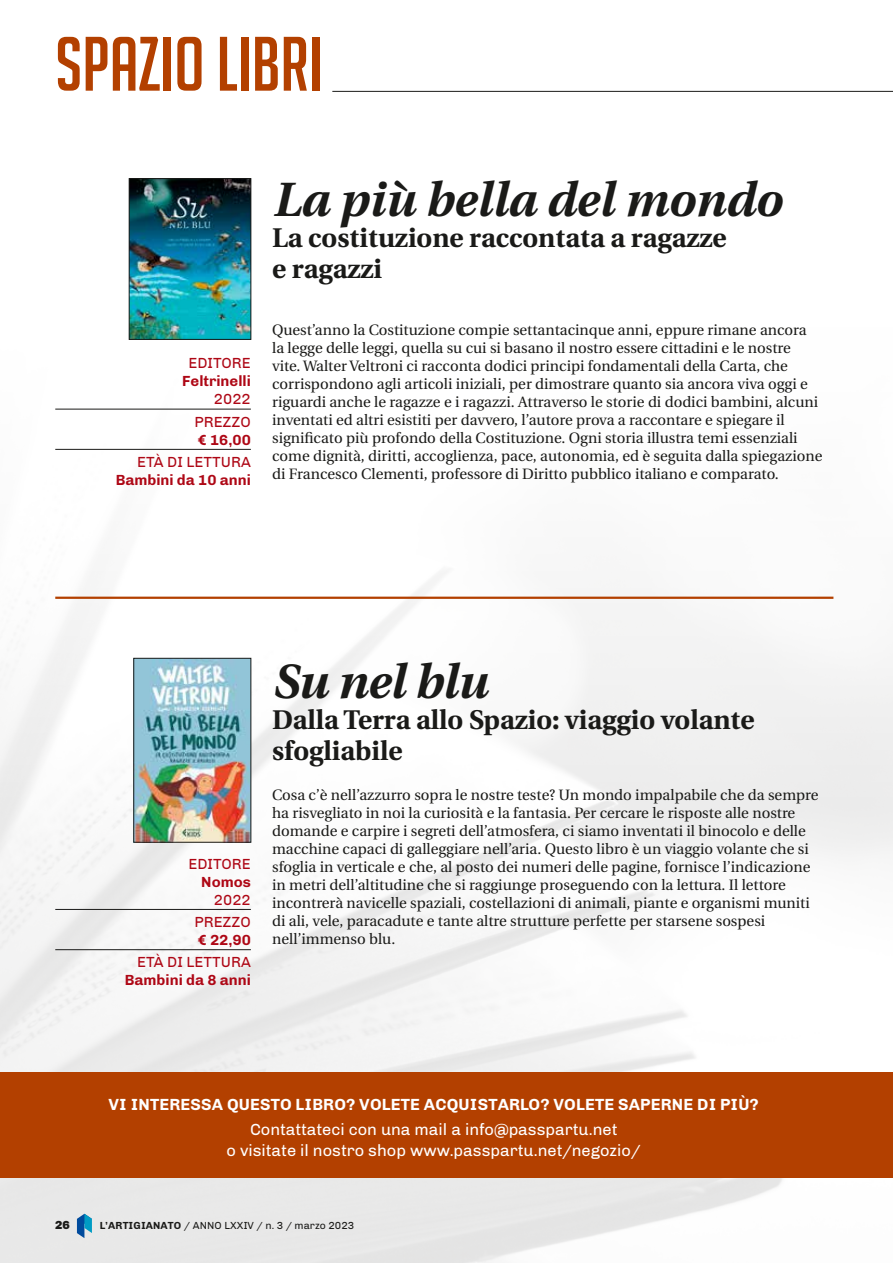
<style>
.page{position:relative;width:893px;height:1263px;background:#fff}
.page>*{position:absolute;margin:0;border:0;box-sizing:border-box;transform-origin:0 0}
.t1{font:75px "Big Noodle Titling";color:#b34000}
.t2{font:italic 700 48px "Heuristica";color:#1a1a18}
.t3{font:700 27px/31px "Heuristica";color:#1a1a18}
.t4{font:16.5px/21px "Chivo";color:#fff;text-align:center}
.t5{font:700 16.5px "Chivo";letter-spacing:.01em;color:#fff}
.t6{font:15px/18px "Heuristica";color:#1a1a18}
.t7{font:15px/22.2px "Chivo";color:#ae0715;text-align:right}
.t8{font:700 15px "Chivo";color:#ae0715}
.t9{font:900 12px "Chivo";color:#1a1a18}
.t10{font:10.5px "Chivo";letter-spacing:.005em;color:#1a1a18}
.s1{font-weight:700}
</style>
<div class="page">
<img style="left:0;top:313px;width:893px;height:950px">
<hr style="left:55px;top:409px;width:196px;height:1px;background:#1a1a18">
<hr style="left:55px;top:449px;width:196px;height:1px;background:#1a1a18">
<hr style="left:55px;top:909px;width:196px;height:1px;background:#1a1a18">
<hr style="left:55px;top:949px;width:196px;height:1px;background:#1a1a18">
<div style="left:0;top:1073px;width:893px;height:105px;background:#b34000"></div>
<hr style="left:55px;top:597px;width:778px;height:2px;background:#b34000">
<hr style="left:332px;top:91px;width:561px;height:1px;background:#1a1a18">
<img style="left:135px;top:660px;width:114px;height:181px">
<div style="left:133px;top:658px;width:118px;height:185px;border:1px solid #1a1a18"></div>
<img style="left:131px;top:180px;width:118px;height:158px">
<div style="left:129px;top:178px;width:122px;height:162px;border:1px solid #1a1a18"></div>
<svg style="left:77px;top:1214px;width:15px;height:24px"></svg>
<h1 class="t1" style="left:55px;top:24px;width:269px">SPAZIO LIBRI</h1>
<p class="t7" style="left:189px;top:352px;width:64px">EDITORE</p>
<p class="t8" style="left:182px;top:372px;width:70px">Feltrinelli</p>
<p class="t7" style="left:194px;top:388px;width:58px">2022<br>PREZZO</p>
<p class="t8" style="left:198px;top:431px;width:54px">€ 16,00</p>
<p class="t7" style="left:137px;top:451px;width:115px">ETÀ DI LETTURA</p>
<p class="t8" style="left:116px;top:471px;width:137px">Bambini da 10 anni</p>
<h2 class="t2" style="left:272px;top:161px;width:511px">La più bella del mondo</h2>
<h3 class="t3" style="left:272px;top:221px;width:456px">La costituzione raccontata a ragazze e ragazzi</h3>
<p class="t6" style="left:272px;top:321px;width:552px">Quest’anno la Costituzione compie settantacinque anni, eppure rimane ancora la legge delle leggi, quella su cui si basano il nostro essere cittadini e le nostre vite. Walter Veltroni ci racconta dodici principi fondamentali della Carta, che corrispondono agli articoli iniziali, per dimostrare quanto sia ancora viva oggi e riguardi anche le ragazze e i ragazzi. Attraverso le storie di dodici bambini, alcuni inventati ed altri esistiti per davvero, l’autore prova a raccontare e spiegare il significato più profondo della Costituzione. Ogni storia illustra temi essenziali come dignità, diritti, accoglienza, pace, autonomia, ed è seguita dalla spiegazione di Francesco Clementi, professore di Diritto pubblico italiano e comparato.</p>
<p class="t7" style="left:189px;top:853px;width:64px">EDITORE</p>
<p class="t8" style="left:201px;top:873px;width:51px">Nomos</p>
<p class="t7" style="left:194px;top:889px;width:58px">2022<br>PREZZO</p>
<p class="t8" style="left:198px;top:931px;width:54px">€ 22,90</p>
<p class="t7" style="left:137px;top:951px;width:115px">ETÀ DI LETTURA</p>
<p class="t8" style="left:125px;top:971px;width:127px">Bambini da 8 anni</p>
<h2 class="t2" style="left:272px;top:643px;width:217px">Su nel blu</h2>
<h3 class="t3" style="left:272px;top:703px;width:484px">Dalla Terra allo Spazio: viaggio volante sfogliabile</h3>
<p class="t6" style="left:272px;top:786px;width:548px">Cosa c’è nell’azzurro sopra le nostre teste? Un mondo impalpabile che da sempre ha risvegliato in noi la curiosità e la fantasia. Per cercare le risposte alle nostre domande e carpire i segreti dell’atmosfera, ci siamo inventati il binocolo e delle macchine capaci di galleggiare nell’aria. Questo libro è un viaggio volante che si sfoglia in verticale e che, al posto dei numeri delle pagine, fornisce l’indicazione in metri dell’altitudine che si raggiunge proseguendo con la lettura. Il lettore incontrerà navicelle spaziali, costellazioni di animali, piante e organismi muniti di ali, vele, paracadute e tante altre strutture perfette per starsene sospesi nell’immenso blu.</p>
<p class="t5" style="left:109px;top:1094px;width:652px">VI INTERESSA QUESTO LIBRO? VOLETE ACQUISTARLO? VOLETE SAPERNE DI PIÙ?</p>
<p class="t4" style="left:227px;top:1119px;width:416px">Contattateci con una mail a info@passpartu.net<br>o visitate il nostro shop www.passpartu.net/negozio/</p>
<p class="t9" style="left:55px;top:1218px;width:16px">26</p>
<p class="t10" style="left:100px;top:1219px;width:256px"><span class="s1">L’ARTIGIANATO</span> / ANNO LXXIV / n. 3 / marzo 2023</p>
</div>
